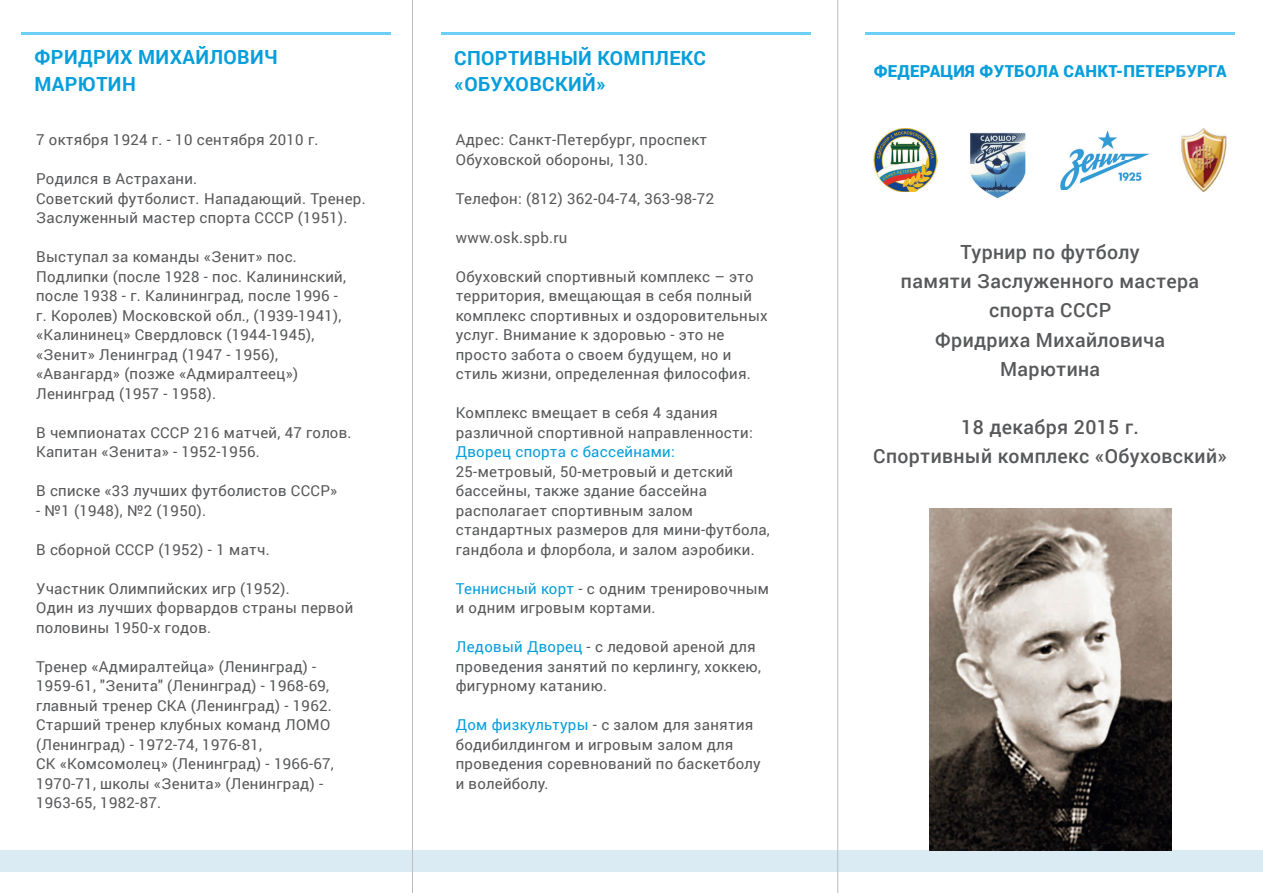
<style>
.page{position:relative;width:1263px;height:893px;background:#fff}
.page>*{position:absolute;margin:0;border:0;box-sizing:border-box;transform-origin:0 0}
.t1{font:500 19.5px/29.2px "Roboto";letter-spacing:.02em;color:#57585a;text-align:center}
.t2{font:700 19.5px/26.2px "Roboto";letter-spacing:.02em;color:#069edb}
.t3{font:900 16.5px "Roboto";letter-spacing:.02em;color:#069edb}
.t4{font:15px/19.5px "Roboto";letter-spacing:.02em;color:#57585a}
.t5{font:15px "Roboto";letter-spacing:.02em;color:#069edb}
.s1{color:#069edb}
</style>
<div class="page">
<div style="left:0;top:850px;width:1263px;height:22px;background:#daebf4"></div>
<hr style="left:412px;top:0;width:1px;height:893px;background:#bcbdc0">
<hr style="left:837px;top:0;width:1px;height:893px;background:#bcbdc0">
<img style="left:1061px;top:130px;width:88px;height:60px">
<img style="left:970px;top:132px;width:56px;height:67px">
<img style="left:874px;top:128px;width:63px;height:64px">
<img style="left:1180px;top:128px;width:47px;height:64px">
<img style="left:929px;top:508px;width:242px;height:342px">
<hr style="left:21px;top:32px;width:370px;height:2px;background:#6bcff6">
<hr style="left:441px;top:32px;width:370px;height:2px;background:#6bcff6">
<hr style="left:865px;top:32px;width:370px;height:2px;background:#6bcff6">
<h1 class="t2" style="left:35px;top:44px;width:245px">ФРИДРИХ МИХАЙЛОВИЧ<br>МАРЮТИН</h1>
<p class="t4" style="left:36px;top:130px;width:284px">7 октября 1924 г. - 10 сентября 2010 г.</p>
<p class="t4" style="left:36px;top:169px;width:331px">Родился в Астрахани.<br>Советский футболист. Нападающий. Тренер.<br>Заслуженный мастер спорта СССР (1951).</p>
<p class="t4" style="left:36px;top:247px;width:311px">Выступал за команды «Зенит» пос.<br>Подлипки (после 1928 - пос. Калининский, после 1938 - г. Калининград, после 1996 - г. Королев) Московской обл., (1939-1941), «Калининец» Свердловск (1944-1945), «Зенит» Ленинград (1947 - 1956), «Авангард» (позже «Адмиралтеец»)<br>Ленинград (1957 - 1958).</p>
<p class="t4" style="left:36px;top:422px;width:317px">В чемпионатах СССР 216 матчей, 47 голов.<br>Капитан «Зенита» - 1952-1956.</p>
<p class="t4" style="left:36px;top:481px;width:303px">В списке «33 лучших футболистов СССР»</p>
<p class="t4" style="left:36px;top:500px;width:172px">- №1 (1948), №2 (1950).</p>
<p class="t4" style="left:36px;top:539px;width:235px">В сборной СССР (1952) - 1 матч.</p>
<p class="t4" style="left:36px;top:578px;width:319px">Участник Олимпийских игр (1952).<br>Один из лучших форвардов страны первой половины 1950-х годов.</p>
<p class="t4" style="left:36px;top:656px;width:299px">Тренер «Адмиралтейца» (Ленинград) - 1959-61, "Зенита" (Ленинград) - 1968-69, главный тренер СКА (Ленинград) - 1962.<br>Старший тренер клубных команд ЛОМО (Ленинград) - 1972-74, 1976-81,<br>СК «Комсомолец» (Ленинград) - 1966-67, 1970-71, школы «Зенита» (Ленинград) - 1963-65, 1982-87.</p>
<h1 class="t2" style="left:454px;top:44px;width:253px">СПОРТИВНЫЙ КОМПЛЕКС «ОБУХОВСКИЙ»</h1>
<p class="t4" style="left:456px;top:130px;width:253px">Адрес: Санкт-Петербург, проспект<br>Обуховской обороны, 130.</p>
<p class="t4" style="left:456px;top:188px;width:260px">Телефон: (812) 362-04-74, 363-98-72</p>
<p class="t4" style="left:456px;top:227px;width:113px">www.osk.spb.ru</p>
<p class="t4" style="left:456px;top:266px;width:314px">Обуховский спортивный комплекс – это территория, вмещающая в себя полный комплекс спортивных и оздоровительных услуг. Внимание к здоровью - это не просто забота о своем будущем, но и стиль жизни, определенная философия.</p>
<p class="t4" style="left:456px;top:403px;width:298px">Комплекс вмещает в себя 4 здания различной спортивной направленности:</p>
<p class="t5" style="left:456px;top:441px;width:221px">Дворец спорта с бассейнами:</p>
<p class="t4" style="left:456px;top:461px;width:315px">25-метровый, 50-метровый и детский бассейны, также здание бассейна располагает спортивным залом стандартных размеров для мини-футбола, гандбола и флорбола, и залом аэробики.</p>
<p class="t4" style="left:456px;top:578px;width:315px"><span class="s1">Теннисный корт</span> - с одним тренировочным и одним игровым кортами.</p>
<p class="t4" style="left:456px;top:637px;width:307px"><span class="s1">Ледовый Дворец</span> - с ледовой ареной для проведения занятий по керлингу, хоккею, фигурному катанию.</p>
<p class="t4" style="left:456px;top:715px;width:306px"><span class="s1">Дом физкультуры</span> - с залом для занятия бодибилдингом и игровым залом для проведения соревнований по баскетболу и волейболу.</p>
<p class="t3" style="left:874px;top:59px;width:354px">ФЕДЕРАЦИЯ ФУТБОЛА САНКТ-ПЕТЕРБУРГА</p>
<h1 class="t1" style="left:901px;top:237px;width:300px">Турнир по футболу<br>памяти Заслуженного мастера спорта СССР<br>Фридриха Михайловича<br>Марютина</h1>
<h1 class="t1" style="left:873px;top:412px;width:355px">18 декабря 2015 г.<br>Спортивный комплекс «Обуховский»</h1>
</div>
